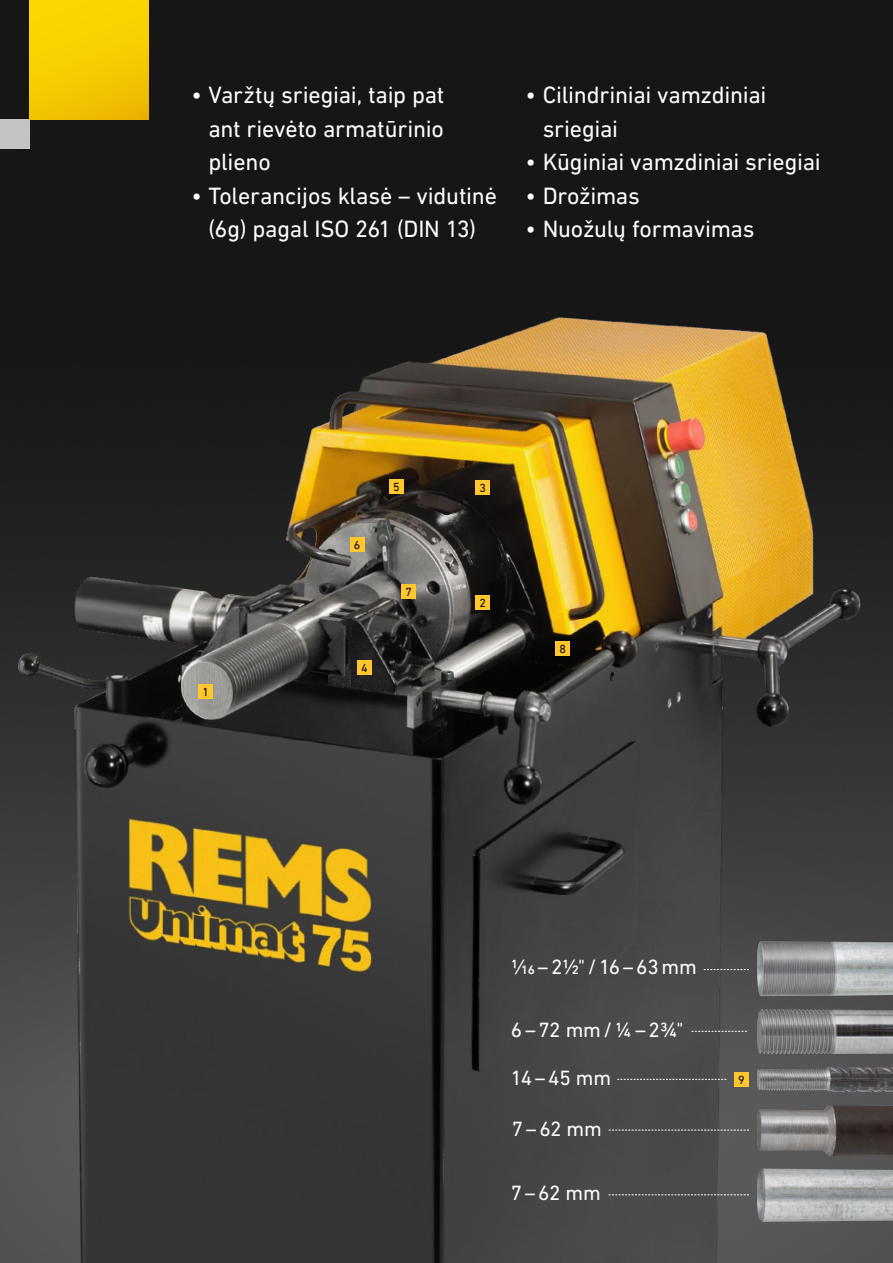
<style>
.page{position:relative;width:893px;height:1263px;background:#161616}
.page>*{position:absolute;margin:0;border:0;box-sizing:border-box;transform-origin:0 0}
.t1{font:24px/33.6px "DIN Next W1 G";letter-spacing:-.01em;color:#fff;text-align:justify}
.t2{font:21px "DIN Next W1 G";letter-spacing:-.01em;color:#fff}
.t3{font:12px "DIN Next W1 G";color:#000}
</style>
<div class="page">
<img style="left:0;top:271px;width:873px;height:992px">
<div style="left:198px;top:684px;width:15px;height:15px;background:#ffc72d"></div>
<div style="left:389px;top:479px;width:15px;height:15px;background:#ffc72d"></div>
<div style="left:475px;top:595px;width:15px;height:15px;background:#ffc72d"></div>
<div style="left:357px;top:660px;width:15px;height:15px;background:#ffc72d"></div>
<div style="left:350px;top:537px;width:14px;height:15px;background:#ffc72d"></div>
<div style="left:401px;top:584px;width:15px;height:15px;background:#ffc72d"></div>
<div style="left:555px;top:641px;width:15px;height:15px;background:#ffc72d"></div>
<div style="left:475px;top:480px;width:15px;height:15px;background:#ffc72d"></div>
<svg style="left:704px;top:969px;width:45px;height:1px"></svg>
<svg style="left:691px;top:1031px;width:56px;height:1px"></svg>
<svg style="left:617px;top:1079px;width:109px;height:1px"></svg>
<svg style="left:609px;top:1130px;width:140px;height:1px"></svg>
<svg style="left:609px;top:1194px;width:140px;height:1px"></svg>
<div style="left:0;top:119px;width:30px;height:30px;background:#c4c4c5"></div>
<div style="left:30px;top:0;width:119px;height:119px;background:linear-gradient(to bottom,#fed900,#f0bf00)"></div>
<img style="left:757px;top:1067px;width:86px;height:17px">
<img style="left:757px;top:941px;width:72px;height:55px">
<img style="left:757px;top:1105px;width:136px;height:51px">
<img style="left:757px;top:1009px;width:136px;height:45px">
<img style="left:757px;top:1168px;width:136px;height:54px">
<div style="left:734px;top:1072px;width:15px;height:15px;background:#ffc72d"></div>
<p class="t1" style="left:208px;top:78px;width:238px;text-indent:-17px">• Varžtų sriegiai, taip pat ant rievėto armatūrinio plieno</p>
<p class="t1" style="left:191px;top:179px;width:307px;text-align:center">• Tolerancijos klasė – vidutinė (6g) pagal ISO 261 (DIN 13)</p>
<p class="t1" style="left:543px;top:78px;width:225px;text-indent:-17px">• Cilindriniai vamzdiniai sriegiai</p>
<p class="t1" style="left:526px;top:145px;width:297px">• Kūginiai vamzdiniai sriegiai</p>
<p class="t1" style="left:526px;top:179px;width:116px">• Drožimas</p>
<p class="t1" style="left:526px;top:212px;width:230px">• Nuožulų formavimas</p>
<p class="t3" style="left:202px;top:685px;width:8px">1</p>
<p class="t3" style="left:354px;top:538px;width:8px">6</p>
<p class="t3" style="left:393px;top:480px;width:8px">5</p>
<p class="t3" style="left:406px;top:585px;width:8px">7</p>
<p class="t3" style="left:361px;top:661px;width:8px">4</p>
<p class="t3" style="left:480px;top:481px;width:8px">3</p>
<p class="t3" style="left:480px;top:596px;width:8px">2</p>
<p class="t3" style="left:559px;top:642px;width:8px">8</p>
<p class="t2" style="left:511px;top:954px;width:187px">1⁄16–2½" /16–63mm</p>
<p class="t2" style="left:511px;top:1018px;width:174px">6–72 mm/¼–2¾"</p>
<p class="t2" style="left:511px;top:1066px;width:102px">14–45 mm</p>
<p class="t2" style="left:512px;top:1116px;width:91px">7–62 mm</p>
<p class="t2" style="left:511px;top:1181px;width:91px">7–62 mm</p>
<p class="t3" style="left:738px;top:1073px;width:8px">9</p>
</div>
